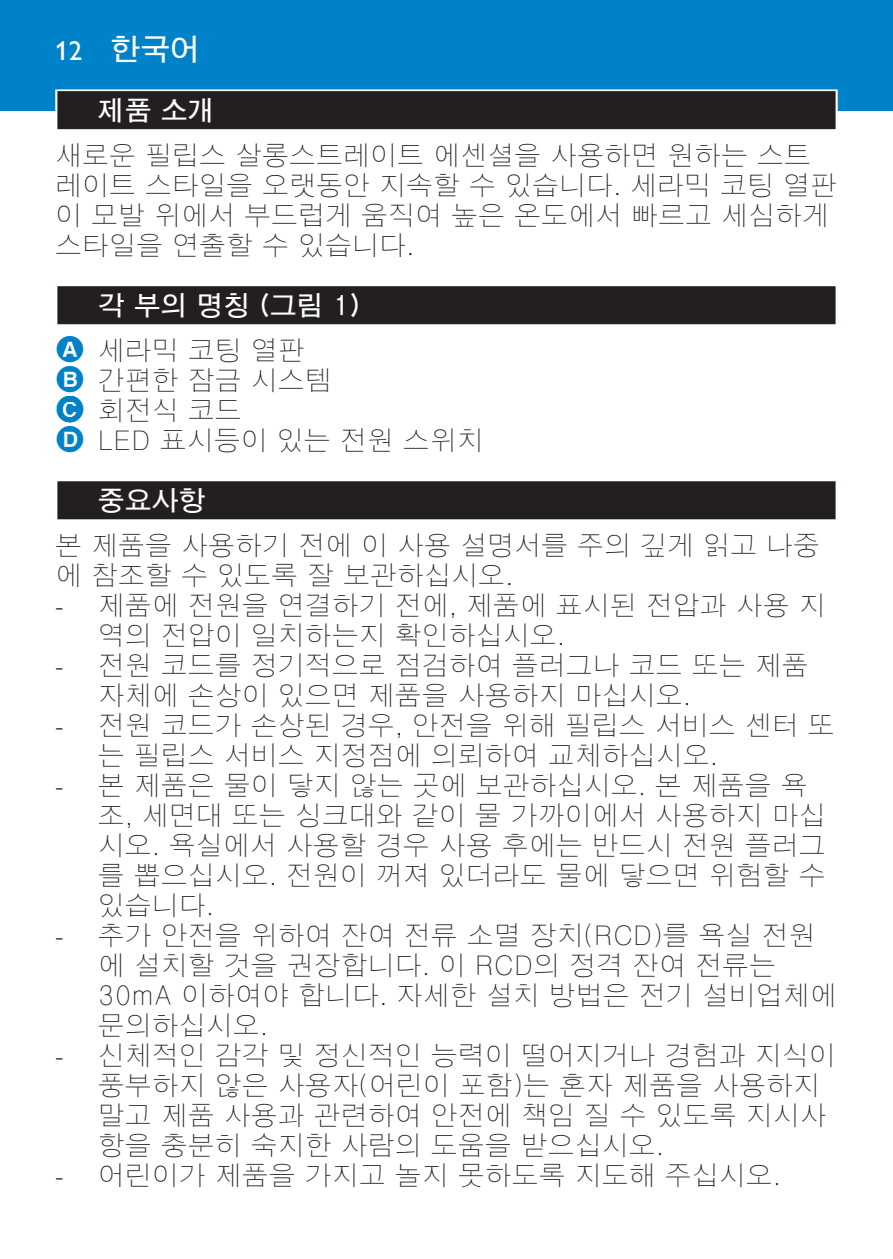
<style>
.page{position:relative;width:893px;height:1259px;background:#fff}
.page>*{position:absolute;margin:0;border:0;box-sizing:border-box;transform-origin:0 0}
.t1{font:700 30px "HY Go Thic";color:#fff}
.t2{font:300 27px/30px "HY Go Thic";color:#231f20}
.t3{font:700 27px/45px "HY Go Thic";color:#fff}
.t4{font:27px "Gill Sans Alt One WGL Light";color:#231f20}
.t5{font:27px "Gill Sans Alt One WGL";color:#fff}
.s1{font-family:"Bolletjesfonta Plain";font-weight:400;font-size:28.5px;color:#0082c8}
.s2{font-weight:300;color:#231f20}
</style>
<div class="page">
<div style="left:0;top:0;width:893px;height:111px;background:#0082c8"></div>
<div style="left:55px;top:89px;width:783px;height:43px;background:linear-gradient(to right,#dcdbdc,#dcdbdc)"></div>
<div style="left:57px;top:91px;width:779px;height:38px;background:#231f20"></div>
<div style="left:55px;top:284px;width:783px;height:43px;background:linear-gradient(to right,#cbcaca,#cbcaca)"></div>
<div style="left:57px;top:286px;width:779px;height:38px;background:#231f20"></div>
<div style="left:55px;top:479px;width:783px;height:43px;background:linear-gradient(to right,#bab9b9,#bab9b9)"></div>
<div style="left:57px;top:481px;width:779px;height:38px;background:#231f20"></div>
<p class="t5" style="left:55px;top:32px;width:27px">12</p>
<p class="t1" style="left:111px;top:34px;width:92px">한국어</p>
<p class="t3" style="left:98px;top:88px;width:118px">제품 소개</p>
<p class="t2" style="left:55px;top:140px;width:783px">새로운 필립스 살롱스트레이트 에센셜을 사용하면 원하는 스트 레이트 스타일을 오랫동안 지속할 수 있습니다. 세라믹 코팅 열판 이 모발 위에서 부드럽게 움직여 높은 온도에서 빠르고 세심하게 스타일을 연출할 수 있습니다.</p>
<p class="t3" style="left:55px;top:283px;width:306px;text-indent:43px">각 부의 명칭 (그림 1)<br><span class="s1">A</span> <span class="s2">세라믹 코팅 열판</span></p>
<p class="t2" style="left:55px;top:365px;width:430px"><span class="s1">B</span> 간편한 잠금 시스템<br><span class="s1">C</span> 회전식 코드<br><span class="s1">D</span> LED 표시등이 있는 전원 스위치</p>
<p class="t3" style="left:98px;top:478px;width:109px">중요사항</p>
<p class="t2" style="left:55px;top:530px;width:766px">본 제품을 사용하기 전에 이 사용 설명서를 주의 깊게 읽고 나중 에 참조할 수 있도록 잘 보관하십시오.</p>
<p class="t2" style="left:98px;top:590px;width:741px">제품에 전원을 연결하기 전에, 제품에 표시된 전압과 사용 지 역의 전압이 일치하는지 확인하십시오.<br>전원 코드를 정기적으로 점검하여 플러그나 코드 또는 제품 자체에 손상이 있으면 제품을 사용하지 마십시오.<br>전원 코드가 손상된 경우, 안전을 위해 필립스 서비스 센터 또 는 필립스 서비스 지정점에 의뢰하여 교체하십시오.<br>본 제품은 물이 닿지 않는 곳에 보관하십시오. 본 제품을 욕 조, 세면대 또는 싱크대와 같이 물 가까이에서 사용하지 마십 시오. 욕실에서 사용할 경우 사용 후에는 반드시 전원 플러그 를 뽑으십시오. 전원이 꺼져 있더라도 물에 닿으면 위험할 수 있습니다.<br>추가 안전을 위하여 잔여 전류 소멸 장치(RCD)를 욕실 전원 에 설치할 것을 권장합니다. 이 RCD의 정격 잔여 전류는<br>30mA 이하여야 합니다. 자세한 설치 방법은 전기 설비업체에 문의하십시오.<br>신체적인 감각 및 정신적인 능력이 떨어지거나 경험과 지식이 풍부하지 않은 사용자(어린이 포함)는 혼자 제품을 사용하지 말고 제품 사용과 관련하여 안전에 책임 질 수 있도록 지시사 항을 충분히 숙지한 사람의 도움을 받으십시오.<br>어린이가 제품을 가지고 놀지 못하도록 지도해 주십시오.</p>
<p class="t4" style="left:55px;top:588px;width:10px">-</p>
<p class="t4" style="left:55px;top:648px;width:10px">-</p>
<p class="t4" style="left:55px;top:708px;width:10px">-</p>
<p class="t4" style="left:55px;top:768px;width:10px">-</p>
<p class="t4" style="left:55px;top:918px;width:10px">-</p>
<p class="t4" style="left:55px;top:1038px;width:10px">-</p>
<p class="t4" style="left:55px;top:1158px;width:10px">-</p>
</div>
